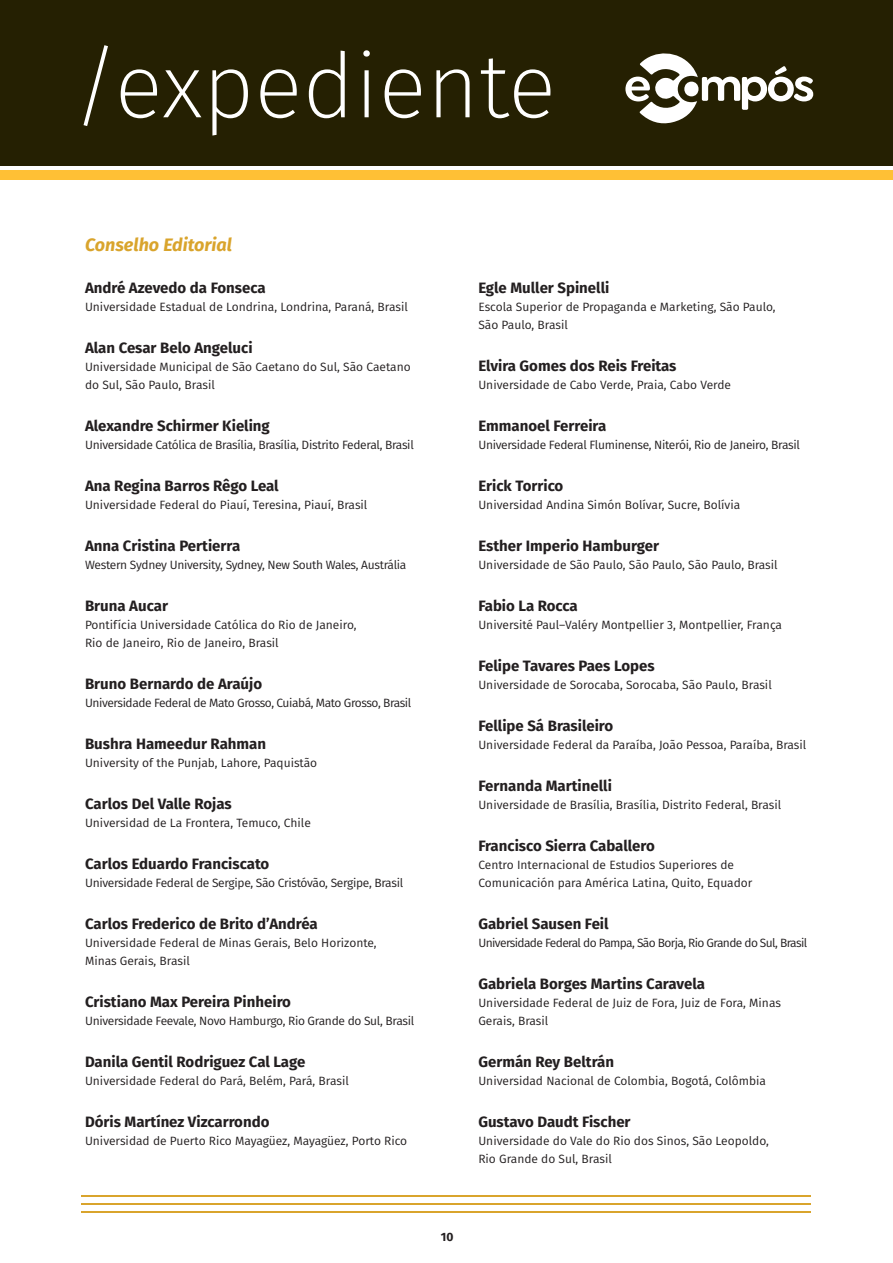
<style>
.page{position:relative;width:893px;height:1263px;background:#fff}
.page>*{position:absolute;margin:0;border:0;box-sizing:border-box;transform-origin:0 0}
.t1{font:200 90px "Fira Sans";color:#fff}
.Texto{font:italic 700 18px "Fira Sans";color:#d9a42c}
.Nome{font:700 15px "Fira Sans";color:#231f20}
.Nome-2{font:12px/18px "Fira Sans";color:#231f20}
.Nome-3{font:12px "Fira Sans";letter-spacing:-.025em;color:#231f20}
.Nome-4{font:12px "Fira Sans";letter-spacing:-.05em;color:#231f20}
.Nome-5{font:12px "Fira Sans";letter-spacing:-.035em;color:#231f20}
.t2{font:700 12px "Fira Sans";color:#231f20}
</style>
<div class="page">
<div style="left:0;top:0;width:893px;height:166px;background:#252002"></div>
<div style="left:0;top:170px;width:893px;height:10px;background:#ffc035"></div>
<svg style="left:625px;top:53px;width:188px;height:71px"></svg>
<hr style="left:82px;top:1211px;width:729px;height:2px;background:#d9a42c">
<hr style="left:82px;top:1195px;width:729px;height:2px;background:#d9a42c">
<hr style="left:82px;top:1203px;width:729px;height:2px;background:#d9a42c">
<p class="t1" style="left:72px;top:23px;width:485px">/expediente</p>
<p class="Texto" style="left:85px;top:229px;width:149px">Conselho Editorial</p>
<p class="Nome" style="left:85px;top:275px;width:182px">André Azevedo da Fonseca</p>
<p class="Nome-2" style="left:85px;top:297px;width:324px">Universidade Estadual de Londrina, Londrina, Paraná, Brasil</p>
<p class="Nome" style="left:85px;top:335px;width:169px">Alan Cesar Belo Angeluci</p>
<p class="Nome-2" style="left:85px;top:357px;width:327px">Universidade Municipal de São Caetano do Sul, São Caetano do Sul, São Paulo, Brasil</p>
<p class="Nome" style="left:85px;top:413px;width:186px">Alexandre Schirmer Kieling</p>
<p class="Nome-3" style="left:85px;top:436px;width:330px">Universidade Católica de Brasília, Brasília, Distrito Federal, Brasil</p>
<p class="Nome" style="left:85px;top:473px;width:195px">Ana Regina Barros Rêgo Leal</p>
<p class="Nome-2" style="left:85px;top:495px;width:284px">Universidade Federal do Piauí, Teresina, Piauí, Brasil</p>
<p class="Nome" style="left:85px;top:533px;width:157px">Anna Cristina Pertierra</p>
<p class="Nome-3" style="left:85px;top:556px;width:323px">Western Sydney University, Sydney, New South Wales, Austrália</p>
<p class="Nome" style="left:85px;top:593px;width:84px">Bruna Aucar</p>
<p class="Nome-2" style="left:85px;top:615px;width:273px">Pontifícia Universidade Católica do Rio de Janeiro,</p>
<p class="Nome-2" style="left:85px;top:633px;width:195px">Rio de Janeiro, Rio de Janeiro, Brasil</p>
<p class="Nome" style="left:85px;top:671px;width:179px">Bruno Bernardo de Araújo</p>
<p class="Nome-5" style="left:85px;top:694px;width:328px">Universidade Federal de Mato Grosso, Cuiabá, Mato Grosso, Brasil</p>
<p class="Nome" style="left:85px;top:731px;width:183px">Bushra Hameedur Rahman</p>
<p class="Nome-2" style="left:85px;top:753px;width:234px">University of the Punjab, Lahore, Paquistão</p>
<p class="Nome" style="left:85px;top:791px;width:148px">Carlos Del Valle Rojas</p>
<p class="Nome-2" style="left:85px;top:813px;width:227px">Universidad de La Frontera, Temuco, Chile</p>
<p class="Nome" style="left:85px;top:851px;width:186px">Carlos Eduardo Franciscato</p>
<p class="Nome-3" style="left:85px;top:874px;width:320px">Universidade Federal de Sergipe, São Cristóvão, Sergipe, Brasil</p>
<p class="Nome" style="left:85px;top:911px;width:234px">Carlos Frederico de Brito d’Andréa</p>
<p class="Nome-2" style="left:85px;top:933px;width:293px">Universidade Federal de Minas Gerais, Belo Horizonte,</p>
<p class="Nome-2" style="left:85px;top:951px;width:106px">Minas Gerais, Brasil</p>
<p class="Nome" style="left:85px;top:989px;width:207px">Cristiano Max Pereira Pinheiro</p>
<p class="Nome-3" style="left:85px;top:1012px;width:331px">Universidade Feevale, Novo Hamburgo, Rio Grande do Sul, Brasil</p>
<p class="Nome" style="left:85px;top:1049px;width:222px">Danila Gentil Rodriguez Cal Lage</p>
<p class="Nome-2" style="left:85px;top:1071px;width:265px">Universidade Federal do Pará, Belém, Pará, Brasil</p>
<p class="Nome" style="left:85px;top:1109px;width:186px">Dóris Martínez Vizcarrondo</p>
<p class="Nome-2" style="left:85px;top:1131px;width:324px">Universidad de Puerto Rico Mayagüez, Mayagüez, Porto Rico</p>
<p class="Nome" style="left:478px;top:275px;width:132px">Egle Muller Spinelli</p>
<p class="Nome-2" style="left:478px;top:297px;width:299px">Escola Superior de Propaganda e Marketing, São Paulo,</p>
<p class="Nome-2" style="left:478px;top:315px;width:91px">São Paulo, Brasil</p>
<p class="Nome" style="left:478px;top:353px;width:200px">Elvira Gomes dos Reis Freitas</p>
<p class="Nome-2" style="left:478px;top:375px;width:254px">Universidade de Cabo Verde, Praia, Cabo Verde</p>
<p class="Nome" style="left:478px;top:413px;width:129px">Emmanoel Ferreira</p>
<p class="Nome-3" style="left:478px;top:436px;width:323px">Universidade Federal Fluminense, Niterói, Rio de Janeiro, Brasil</p>
<p class="Nome" style="left:478px;top:473px;width:86px">Erick Torrico</p>
<p class="Nome-2" style="left:478px;top:495px;width:263px">Universidad Andina Simón Bolívar, Sucre, Bolívia</p>
<p class="Nome" style="left:478px;top:533px;width:182px">Esther Imperio Hamburger</p>
<p class="Nome-2" style="left:478px;top:555px;width:301px">Universidade de São Paulo, São Paulo, São Paulo, Brasil</p>
<p class="Nome" style="left:478px;top:593px;width:101px">Fabio La Rocca</p>
<p class="Nome-2" style="left:478px;top:615px;width:305px">Université Paul–Valéry Montpellier 3, Montpellier, França</p>
<p class="Nome" style="left:478px;top:653px;width:178px">Felipe Tavares Paes Lopes</p>
<p class="Nome-2" style="left:478px;top:675px;width:295px">Universidade de Sorocaba, Sorocaba, São Paulo, Brasil</p>
<p class="Nome" style="left:478px;top:713px;width:136px">Fellipe Sá Brasileiro</p>
<p class="Nome-2" style="left:478px;top:735px;width:329px">Universidade Federal da Paraíba, João Pessoa, Paraíba, Brasil</p>
<p class="Nome" style="left:478px;top:773px;width:135px">Fernanda Martinelli</p>
<p class="Nome-2" style="left:478px;top:795px;width:304px">Universidade de Brasília, Brasília, Distrito Federal, Brasil</p>
<p class="Nome" style="left:478px;top:833px;width:178px">Francisco Sierra Caballero</p>
<p class="Nome-2" style="left:478px;top:855px;width:276px">Centro Internacional de Estudios Superiores de<br>Comunicación para América Latina, Quito, Equador</p>
<p class="Nome" style="left:478px;top:911px;width:132px">Gabriel Sausen Feil</p>
<p class="Nome-4" style="left:478px;top:934px;width:330px">Universidade Federal do Pampa, São Borja, Rio Grande do Sul, Brasil</p>
<p class="Nome" style="left:478px;top:971px;width:228px">Gabriela Borges Martins Caravela</p>
<p class="Nome-2" style="left:478px;top:993px;width:304px">Universidade Federal de Juiz de Fora, Juiz de Fora, Minas<br>Gerais, Brasil</p>
<p class="Nome" style="left:478px;top:1049px;width:137px">Germán Rey Beltrán</p>
<p class="Nome-2" style="left:478px;top:1071px;width:289px">Universidad Nacional de Colombia, Bogotá, Colômbia</p>
<p class="Nome" style="left:478px;top:1109px;width:154px">Gustavo Daudt Fischer</p>
<p class="Nome-2" style="left:478px;top:1131px;width:292px">Universidade do Vale do Rio dos Sinos, São Leopoldo,</p>
<p class="Nome-2" style="left:478px;top:1149px;width:135px">Rio Grande do Sul, Brasil</p>
<p class="t2" style="left:441px;top:1226px;width:14px">10</p>
</div>
